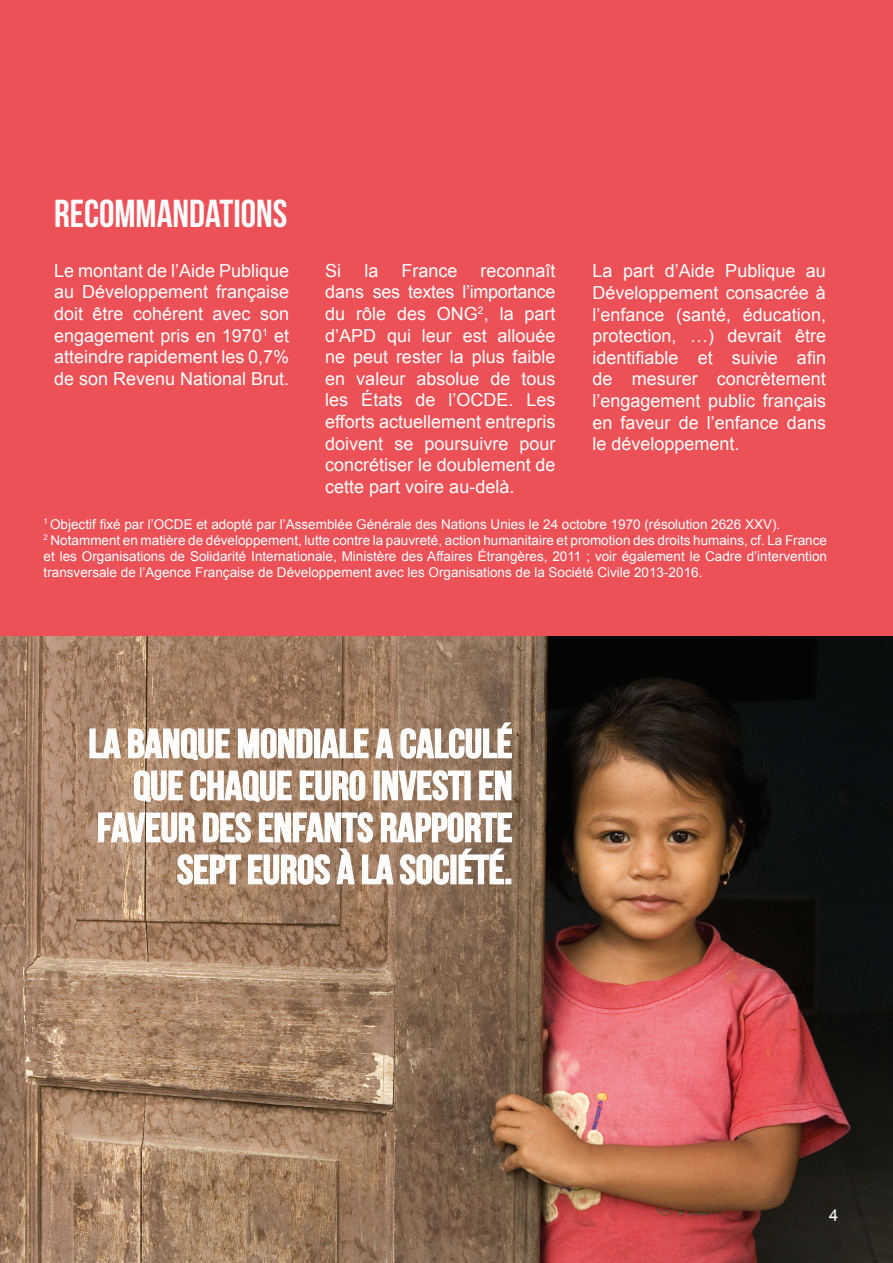
<style>
.page{position:relative;width:893px;height:1263px;background:#fff}
.page>*{position:absolute;margin:0;border:0;box-sizing:border-box;transform-origin:0 0}
.t1{font:40.5px/42px "Bebas Neue";color:#fff;scale:1.06 1}
.t2{font:39px "Bebas Neue";color:#fff}
.t3{font:18px/21.6px "Arial";color:#fff;text-align:justify}
.t4{font:16.5px "Arial";color:#fff}
.t5{font:13.5px/16.2px "Arial";color:#fff}
</style>
<div class="page">
<div style="left:1px;top:0;width:892px;height:1263px;background:#ec5158"></div>
<img style="left:0;top:637px;width:893px;height:626px">
<svg style="left:89px;top:727px;width:142px;height:34px;background:#c3aa96"></svg>
<svg style="left:237px;top:727px;width:76px;height:32px;background:#c0a998"></svg>
<div style="left:314px;top:728px;width:6px;height:30px;border:2px solid #fff"></div>
<svg style="left:320px;top:727px;width:74px;height:32px;background:#b89e8a"></svg>
<svg style="left:400px;top:721px;width:113px;height:38px;background:#b09a88"></svg>
<svg style="left:133px;top:769px;width:51px;height:34px;background:#c5ad99"></svg>
<svg style="left:190px;top:769px;width:102px;height:34px;background:#bda592"></svg>
<svg style="left:299px;top:769px;width:67px;height:32px;background:#bda694"></svg>
<div style="left:374px;top:770px;width:6px;height:30px;border:2px solid #fff"></div>
<svg style="left:381px;top:769px;width:84px;height:32px;background:#bca594"></svg>
<div style="left:464px;top:770px;width:7px;height:30px;border:2px solid #fff"></div>
<svg style="left:478px;top:770px;width:34px;height:31px"></svg>
<svg style="left:97px;top:811px;width:416px;height:74px;background:#b79d88"></svg>
<h2 class="t2" style="left:54px;top:192px;width:235px">RECOMMANDATIONS</h2>
<p class="t3" style="left:54px;top:260px;width:237px">Le montant de l’Aide Publique au Développement française doit être cohérent avec son engagement pris en 1970<sup>1</sup> et atteindre rapidement les 0,7% de son Revenu National Brut.</p>
<p class="t3" style="left:325px;top:260px;width:18px">Si</p>
<p class="t3" style="left:364px;top:260px;width:16px">la</p>
<p class="t3" style="left:401px;top:260px;width:58px">France</p>
<p class="t3" style="left:325px;top:260px;width:232px;text-indent:155px">reconnaît dans ses textes l’importance du rôle des ONG<sup>2</sup>, la part d’APD qui leur est allouée ne peut rester la plus faible en valeur absolue de tous les États de l’OCDE. Les efforts actuellement entrepris doivent se poursuivre pour concrétiser le doublement de cette part voire au-delà.</p>
<p class="t3" style="left:592px;top:260px;width:235px">La part d’Aide Publique au Développement consacrée à l’enfance (santé, éducation, protection, …) devrait être identifiable et suivie afin de mesurer concrètement l’engagement public français en faveur de l’enfance dans le développement.</p>
<p class="t5" style="left:44px;top:516px;width:785px"><sup>1</sup> Objectif fixé par l’OCDE et adopté par l’Assemblée Générale des Nations Unies le 24 octobre 1970 (résolution 2626 XXV).<br><sup>2</sup> Notamment en matière de développement, lutte contre la pauvreté, action humanitaire et promotion des droits humains, cf. La France et les Organisations de Solidarité Internationale, Ministère des Affaires Étrangères, 2011 ; voir également le Cadre d’intervention transversale de l’Agence Française de Développement avec les Organisations de la Société Civile 2013-2016.</p>
<h1 class="t1" style="left:88px;top:722px;width:54px">LA BANQUE</h1>
<h1 class="t1" style="left:237px;top:722px;width:261px">MONDIALE A CALCULÉ</h1>
<h1 class="t1" style="left:133px;top:764px;width:71px">QUE CHAQUE</h1>
<h1 class="t1" style="left:97px;top:764px;width:376px;text-indent:202px">EURO INVESTI EN<br>FAVEUR DES EN FANTS RAPP</h1>
<h1 class="t1" style="left:177px;top:806px;width:318px;text-align:right">ORTE<br>SEPT EUROS À LA SOCIÉTÉ.</h1>
<p class="t4" style="left:829px;top:1204px;width:11px">4</p>
</div>
